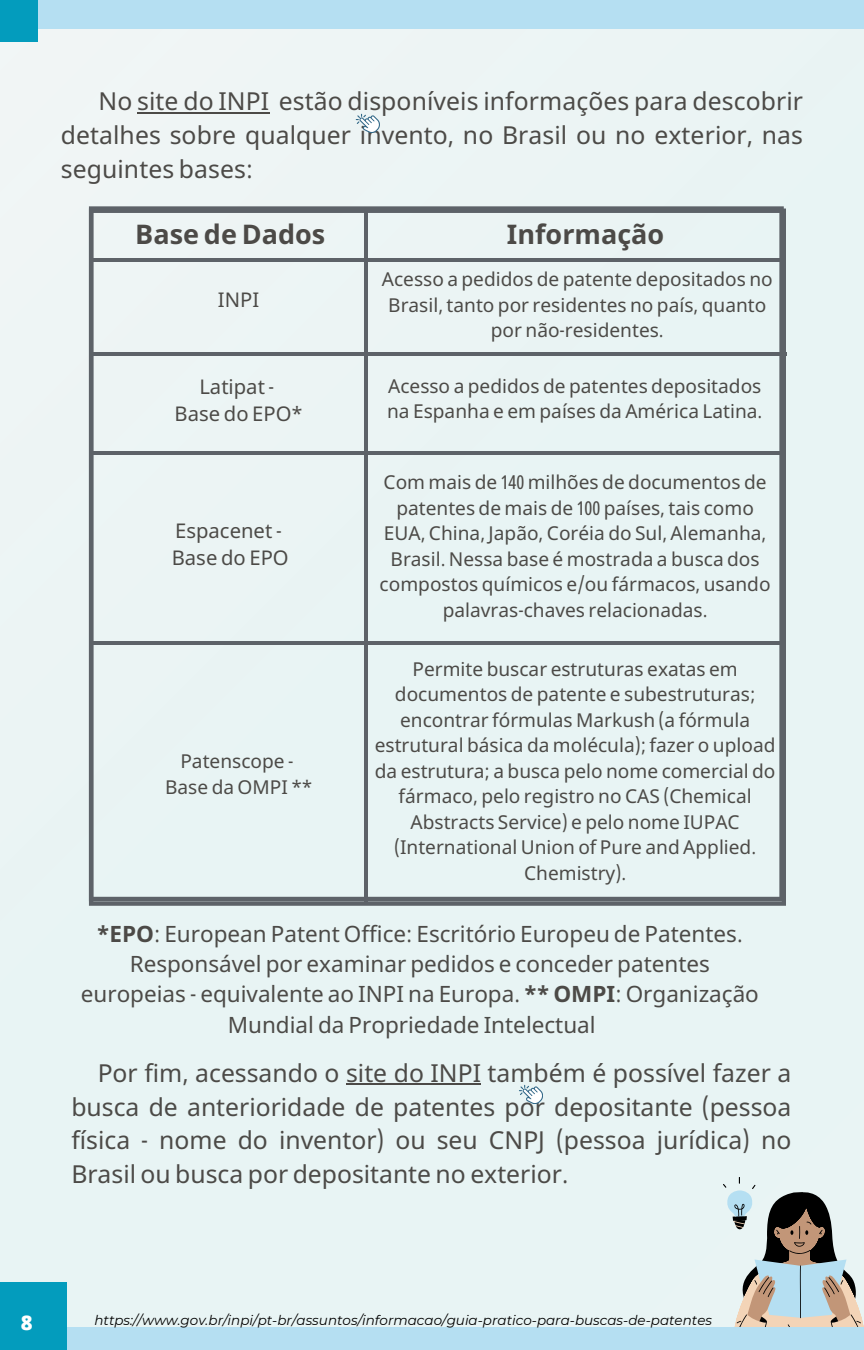
<style>
.page{position:relative;width:864px;height:1350px;background:#e8f4f4}
.page>*{position:absolute;margin:0;border:0;box-sizing:border-box;transform-origin:0 0}
.t1{font:700 27px "Noto Sans";color:#4c4a47}
.t2{font:24.75px/33.8px "Noto Sans";color:#4c4a47;text-align:justify}
.t3{font:22.5px/30.4px "Noto Sans";color:#4c4a47;text-align:center}
.t4{font:20.25px/27px "Noto Sans";color:#4c4a47;text-align:center}
.t5{font:800 20.25px "Open Sans";color:#fff}
.t6{font:19.12px/25.4px "Noto Sans";color:#4c4a47;text-align:center}
.t7{font:italic 13.5px "Montserrat";color:#000}
.s1{font-family:"Noto Sans Devanagari";font-stretch:extra-condensed}
.s2{font-family:"Noto Sans Devanagari";font-weight:700;font-stretch:extra-condensed}
.s3{font-weight:700}
</style>
<div class="page">
<svg style="left:723px;top:1177px;width:141px;height:150px"></svg>
<div style="left:0;top:1327px;width:864px;height:23px;background:#b5dff2"></div>
<div style="left:0;top:0;width:38px;height:42px;background:#039cbd"></div>
<div style="left:38px;top:0;width:826px;height:28px;background:#b5dff2"></div>
<hr style="left:137px;top:112px;width:132px;height:1px;background:#4c4a47">
<hr style="left:346px;top:1084px;width:135px;height:1px;background:#4c4a47">
<svg style="left:89px;top:209px;width:697px;height:696px"></svg>
<hr style="left:91px;top:258px;width:694px;height:4px;background:#5d6268">
<hr style="left:365px;top:210px;width:3px;height:695px;background:#5d6268">
<hr style="left:92px;top:352px;width:695px;height:3px;background:#5d6268">
<hr style="left:91px;top:452px;width:694px;height:3px;background:#5d6268">
<hr style="left:91px;top:641px;width:695px;height:4px;background:#5d6268">
<svg style="left:519px;top:1085px;width:24px;height:18px"></svg>
<svg style="left:356px;top:114px;width:23px;height:18px"></svg>
<div style="left:0;top:1283px;width:67px;height:67px;background:#039cbd"></div>
<h2 class="t2" style="left:61px;top:84px;width:744px;text-indent:38px">No site do INPI estão disponíveis informações para descobrir detalhes sobre qualquer invento<span class="s1">,</span> no Brasil ou no exterior<span class="s1">,</span> nas seguintes bases<span class="s1">:</span></h2>
<h2 class="t1" style="left:135px;top:215px;width:192px">Base de Dados</h2>
<p class="t1" style="left:507px;top:215px;width:159px">Informação</p>
<p class="t4" style="left:218px;top:286px;width:43px">INPI</p>
<h5 class="t4" style="left:175px;top:372px;width:129px">Latipat <span class="s1">-<br></span>Base do EPO<span class="s1">*</span></h5>
<h5 class="t4" style="left:172px;top:517px;width:118px;text-align:left">Espacenet <span class="s1">-<br></span>Base do EPO</h5>
<h1 class="t6" style="left:165px;top:748px;width:149px">Patenscope <span class="s1">-<br></span>Base da OMPI <span class="s1">**</span></h1>
<p class="t6" style="left:382px;top:266px;width:392px">Acesso a pedidos de patente depositados no<br>Brasil<span class="s1">,</span> tanto por residentes no país<span class="s1">,</span> quanto</p>
<h5 class="t6" style="left:491px;top:317px;width:174px">por não<span class="s1">-</span>residentes<span class="s1">.</span></h5>
<h5 class="t6" style="left:387px;top:373px;width:377px;text-align:left">Acesso a pedidos de patentes depositados na Espanha e em países da América Latina<span class="s1">.</span></h5>
<p class="t6" style="left:380px;top:469px;width:392px">Com mais de <span class="s1">140</span> milhões de documentos de patentes de mais de <span class="s1">100</span> países<span class="s1">,</span> tais como EUA<span class="s1">,</span> China<span class="s1">,</span> Japão<span class="s1">,</span> Coréia do Sul<span class="s1">,</span> Alemanha<span class="s1">, </span>Brasil<span class="s1">.</span> Nessa base é mostrada a busca dos compostos químicos e<span class="s1">/</span>ou fármacos<span class="s1">,</span> usando</p>
<h4 class="t6" style="left:443px;top:596px;width:266px">palavras<span class="s1">-</span>chaves relacionadas<span class="s1">.</span></h4>
<h5 class="t6" style="left:375px;top:655px;width:402px">Permite buscar estruturas exatas em documentos de patente e subestruturas<span class="s1">; </span>encontrar fórmulas Markush <span class="s1">(</span>a fórmula estrutural básica da molécula<span class="s1">);</span> fazer o upload da estrutura<span class="s1">;</span> a busca pelo nome comercial do fármaco<span class="s1">,</span> pelo registro no CAS <span class="s1">(</span>Chemical Abstracts Service<span class="s1">)</span> e pelo nome IUPAC</h5>
<h4 class="t6" style="left:394px;top:834px;width:364px"><span class="s1">(</span>International Union of Pure and Applied<span class="s1">.<br></span>Chemistry<span class="s1">).</span></h4>
<p class="t3" style="left:81px;top:918px;width:680px"><span class="s2">*</span><span class="s3">EPO</span><span class="s1">:</span> European Patent Office<span class="s1">:</span> Escritório Europeu de Patentes<span class="s1">.<br></span>Responsável por examinar pedidos e conceder patentes europeias <span class="s1">-</span> equivalente ao INPI na Europa<span class="s1">.</span> <span class="s2">**</span> <span class="s3">OMPI</span><span class="s1">:</span> Organização</p>
<p class="t3" style="left:228px;top:1009px;width:369px">Mundial da Propriedade Intelectual</p>
<h3 class="t2" style="left:71px;top:1055px;width:722px;text-indent:26px">Por fim<span class="s1">,</span> acessando o site do INPI também é possível fazer a busca de anterioridade de patentes por depositante <span class="s1">(</span>pessoa física <span class="s1">-</span> nome do inventor<span class="s1">)</span> ou seu CNPJ <span class="s1">(</span>pessoa jurídica<span class="s1">)</span> no Brasil ou busca por depositante no exterior<span class="s1">.</span></h3>
<p class="t5" style="left:21px;top:1308px;width:13px">8</p>
<p class="t7" style="left:94px;top:1312px;width:619px">https://www.gov.br/inpi/pt-br/assuntos/informacao/guia-pratico-para-buscas-de-patentes</p>
</div>
